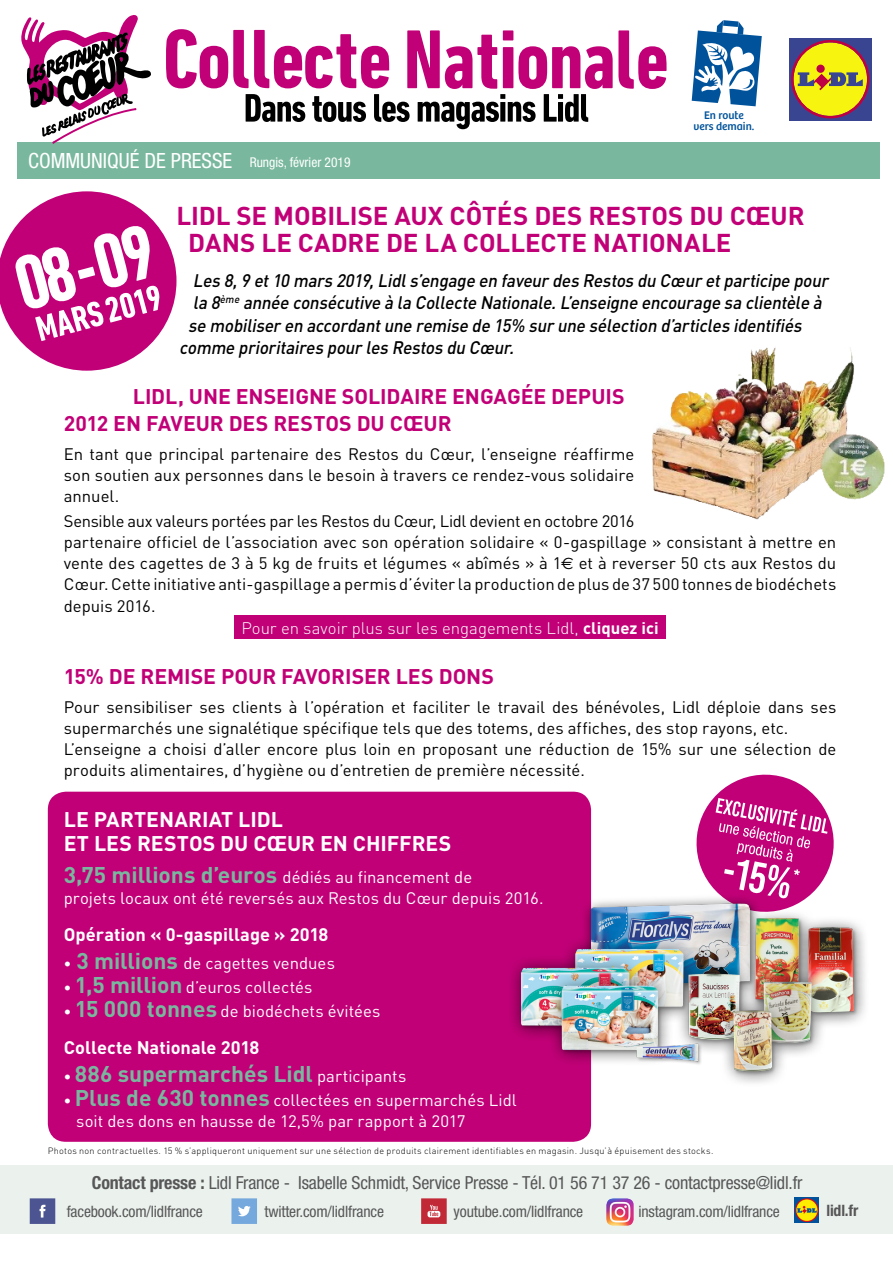
<style>
.page{position:relative;width:893px;height:1263px;background:#fff}
.page>*{position:absolute;margin:0;border:0;box-sizing:border-box;transform-origin:0 0}
.PS_Headline{font:700 25.5px/27px "DIN";color:#c10077}
.PS_Headline-2{font:700 22.5px "DIN";color:#79b89e}
.PS_Headline-3{font:700 21px/27px "DIN";letter-spacing:-.005em;color:#c10077}
.PS_Headline-4{font:700 21px/24px "DIN";color:#fff}
.t1{font:condensed 21px "Helvetica Neue";color:#fff}
.PS_Headline-5{font:italic 500 18px "DIN";color:#000;scale:.94 1}
.t2{font:condensed 18px "Helvetica Neue";letter-spacing:-.01em;color:#575757}
.PS_Headline-6{font:700 18px "DIN";color:#fff}
.PS_Headline-7{font:16.5px/21px "DIN";color:#000}
.PS_Headline-8{font:16.5px/21px "DIN";color:#fff}
.PS_Headline-9{font:300 16.5px "DIN";color:#fff}
.t3{font:condensed 15.75px "Helvetica Neue";letter-spacing:-.01em;color:#575757}
.t4{font:700 condensed 15.75px "Helvetica Neue";letter-spacing:-.01em;color:#575757}
.t5{font:condensed 13.5px "Helvetica Neue";color:#fff}
.t6{font:11.4px/11.4px "Bree Chiquita";color:#00539b;text-align:center}
.PS_Headline-10{font:300 9px "DIN";letter-spacing:.025em;color:#000}
.s1{font-family:"Euro Sans"}
.s2{font-weight:700}
.s3{font-weight:700;font-size:22.5px;color:#79b89e}
.s4{font-weight:700;font-size:15px}
.s5{font-size:15px;color:#fff}
.s6{font-weight:400;font-size:16.5px;color:#fff}
</style>
<div class="page">
<div style="left:235px;top:615px;width:431px;height:24px;background:#c10077"></div>
<div style="left:17px;top:142px;width:862px;height:37px;background:#79b89e"></div>
<div style="left:48px;top:792px;width:543px;height:350px;background:#c10077;border-radius:18px"></div>
<div style="left:789px;top:38px;width:83px;height:83px;background:#3a4592"></div>
<svg style="left:791px;top:40px;width:78px;height:78px"></svg>
<svg style="left:166px;top:29px;width:501px;height:100px"></svg>
<svg style="left:21px;top:15px;width:130px;height:128px"></svg>
<svg style="left:696px;top:774px;width:138px;height:97px"></svg>
<div style="left:0;top:1165px;width:893px;height:68px;background:#e6efea"></div>
<img style="left:795px;top:1198px;width:24px;height:24px">
<svg style="left:30px;top:1198px;width:25px;height:26px"></svg>
<svg style="left:231px;top:1198px;width:26px;height:26px"></svg>
<svg style="left:421px;top:1198px;width:26px;height:26px"></svg>
<img style="left:606px;top:1198px;width:28px;height:28px">
<img style="left:651px;top:347px;width:234px;height:173px">
<img style="left:512px;top:871px;width:353px;height:230px">
<svg style="left:0;top:191px;width:176px;height:180px"></svg>
<svg style="left:692px;top:20px;width:70px;height:86px"></svg>
<p class="t1" style="left:28px;top:148px;width:206px">COMMUNIQUÉ DE PRESSE</p>
<p class="t5" style="left:250px;top:154px;width:102px">Rungis, février 2019</p>
<p class="t6" style="left:693px;top:109px;width:62px">En route vers demain.</p>
<p class="PS_Headline" style="left:188px;top:201px;width:618px;text-indent:-12px">LIDL SE MOBILISE AUX CÔTÉS DES RESTOS DU CŒUR<br>DANS LE CADRE DE LA COLLECTE NATIONALE</p>
<p class="PS_Headline-5" style="left:193px;top:269px;width:682px">Les 8,9 et10 mars 2019,Lidls’engage en faveurdes Restos du Cœuretparticipe pour</p>
<p class="PS_Headline-5" style="left:193px;top:291px;width:675px">la 8<sup>ème</sup> année consécutive à la Collecte Nationale.L’enseigne encourage sa clientèle à</p>
<p class="PS_Headline-5" style="left:188px;top:314px;width:658px">se mobiliseren accordantune remise de 15% surune sélection d’articles identifiés</p>
<p class="PS_Headline-5" style="left:179px;top:336px;width:361px">comme prioritaires pourles Restos du Cœur.</p>
<p class="PS_Headline-3" style="left:64px;top:382px;width:562px;text-indent:69px">LIDL, UNE ENSEIGNE SOLIDAIRE ENGAGÉE DEPUIS<br>2012 EN FAVEUR DES RESTOS DU CŒUR</p>
<p class="PS_Headline-7" style="left:64px;top:443px;width:572px;text-align:justify">En tant que principal partenaire des Restos du Cœur, l’enseigne réaffirme son soutien aux personnes dans le besoin à travers ce rendez-vous solidaire annuel.</p>
<p class="PS_Headline-7" style="left:64px;top:511px;width:774px">Sensible aux valeurs portées par les Restos du Cœur, Lidl devient en octobre 2016<br>partenaire officiel de l’association avec son opération solidaire « 0-gaspillage » consistant à mettre en vente des cagettes de 3 à 5 kg de fruits et légumes « abîmés » à 1<span class="s1">€</span> et à reverser 50 cts aux Restos du Cœur. Cette initiative anti-gaspillage a permis d’éviter la production de plus de 37 500 tonnes de biodéchets depuis 2016.</p>
<p class="PS_Headline-9" style="left:241px;top:618px;width:419px">Pour en savoir plus sur les engagements Lidl, <span class="s2">cliquez ici</span></p>
<p class="PS_Headline-3" style="left:64px;top:661px;width:432px">15% DE REMISE POUR FAVORISER LES DONS</p>
<p class="PS_Headline-7" style="left:64px;top:696px;width:774px">Pour sensibiliser ses clients à l’opération et faciliter le travail des bénévoles, Lidl déploie dans ses supermarchés une signalétique spécifique tels que des totems, des affiches, des stop rayons, etc.</p>
<p class="PS_Headline-7" style="left:64px;top:738px;width:774px">L’enseigne a choisi d’aller encore plus loin en proposant une réduction de 15% sur une sélection de produits alimentaires, d’hygiène ou d’entretien de première nécessité.</p>
<p class="PS_Headline-4" style="left:64px;top:806px;width:389px">LE PARTENARIAT LIDL<br>ET LES RESTOS DU CŒUR EN CHIFFRES</p>
<p class="PS_Headline-8" style="left:64px;top:866px;width:481px"><span class="s3">3,75 millions d’euros</span> dédiés au financement de<br>projets locaux ont été reversés aux Restos du Cœur depuis 2016.</p>
<p class="PS_Headline-6" style="left:64px;top:923px;width:266px">Opération « 0-gaspillage » 2018</p>
<p class="PS_Headline-8" style="left:64px;top:952px;width:273px"><span class="s4">•</span> <span class="s3">3 millions</span> de cagettes vendues</p>
<p class="PS_Headline-8" style="left:64px;top:976px;width:250px"><span class="s4">•</span> <span class="s3">1,5 million</span> d’euros collectés</p>
<p class="PS_Headline-8" style="left:64px;top:1000px;width:318px"><span class="s4">•</span> <span class="s3">15 000 tonnes</span> de biodéchets évitées</p>
<p class="PS_Headline-6" style="left:64px;top:1036px;width:197px">Collecte Nationale 2018</p>
<p class="PS_Headline-2" style="left:64px;top:1059px;width:344px"><span class="s5">•</span> 886 supermarchés Lidl <span class="s6">participants</span></p>
<p class="PS_Headline-8" style="left:76px;top:1089px;width:442px;text-indent:-12px"><span class="s4">•</span> <span class="s3">Plus de 630 tonnes</span> collectées en supermarchés Lidl soit des dons en hausse de 12,5% par rapport à 2017</p>
<p class="PS_Headline-10" style="left:48px;top:1145px;width:667px">Photos non contractuelles. 15 % s’appliqueront uniquement sur une sélection de produits clairement identifiables en magasin. Jusqu’à épuisement des stocks.</p>
<p class="t2" style="left:92px;top:1172px;width:712px"><span class="s2">Contact presse :</span> Lidl France - Isabelle Schmidt, Service Presse - Tél. 01 56 71 37 26 - contactpresse@lidl.fr</p>
<p class="t3" style="left:67px;top:1202px;width:138px">facebook.com/lidlfrance</p>
<p class="t3" style="left:264px;top:1202px;width:121px">twitter.com/lidlfrance</p>
<p class="t3" style="left:454px;top:1202px;width:131px">youtube.com/lidlfrance</p>
<p class="t3" style="left:638px;top:1202px;width:143px">instagram.com/lidlfrance</p>
<p class="t4" style="left:826px;top:1201px;width:33px">lidl.fr</p>
</div>
